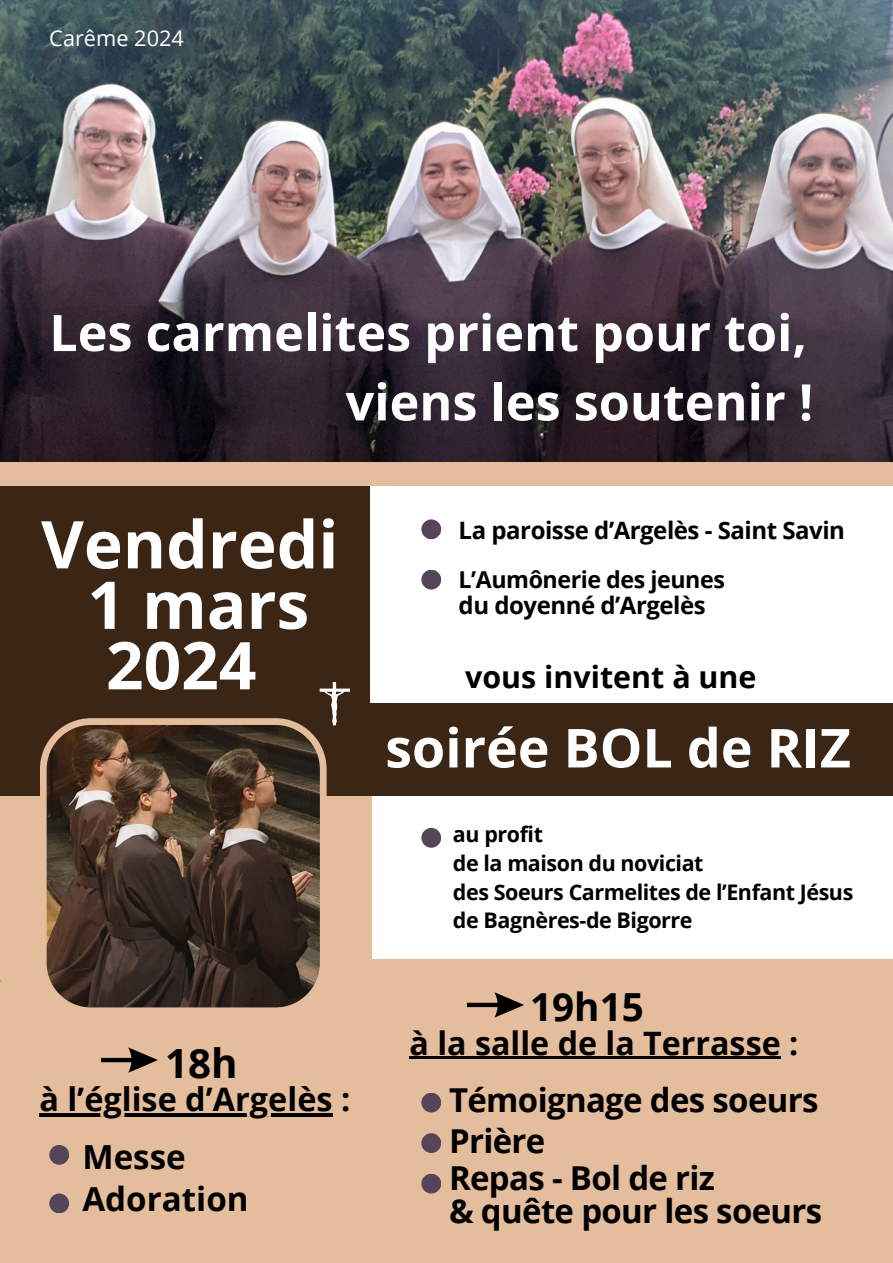
<style>
.page{position:relative;width:893px;height:1263px;background:#fff}
.page>*{position:absolute;margin:0;border:0;box-sizing:border-box;transform-origin:0 0}
.t1{font:700 65.85px/60.4px "Open Sans";color:#fff;text-align:center}
.t2{font:700 53.78px "Open Sans";color:#fff}
.t3{font:700 50.32px/69.4px "Open Sans";color:#fff;text-align:right}
.t4{font:700 40.35px "Open Sans";color:#000}
.t5{font:700 38.7px "Open Sans";color:#000}
.t6{font:700 33.15px "Open Sans";color:#000}
.t7{font:700 32.92px/41.1px "Open Sans";letter-spacing:-.02em;color:#000}
.t8{font:700 32.4px "Open Sans";color:#000}
.t9{font:700 32.25px "Open Sans";color:#000}
.t10{font:700 30.45px "Open Sans";color:#000}
.t11{font:700 24px "Open Sans";letter-spacing:-.02em;color:#000}
.t12{font:700 23.25px "Open Sans";letter-spacing:-.02em;color:#000}
.t13{font:21.75px "Open Sans";color:#fff}
.t14{font:700 21.45px "Open Sans";letter-spacing:-.02em;color:#000}
</style>
<div class="page">
<div style="left:0;top:475px;width:369px;height:271px;background:#3b2515"></div>
<div style="left:0;top:455px;width:893px;height:31px;background:#e4bd9d"></div>
<div style="left:0;top:746px;width:371px;height:246px;background:#e4bd9d"></div>
<div style="left:0;top:959px;width:893px;height:304px;background:#e4bd9d"></div>
<div style="left:421px;top:570px;width:20px;height:19px;background:#544559;border-radius:50%"></div>
<img style="left:0;top:0;width:893px;height:462px">
<div style="left:421px;top:519px;width:20px;height:20px;background:#544559;border-radius:50%"></div>
<hr style="left:39px;top:1113px;width:294px;height:3px;background:#000">
<div style="left:49px;top:1145px;width:20px;height:20px;background:#544559;border-radius:50%"></div>
<div style="left:49px;top:1193px;width:20px;height:20px;background:#544559;border-radius:50%"></div>
<svg style="left:102px;top:1047px;width:55px;height:26px"></svg>
<div style="left:0;top:703px;width:893px;height:93px;background:#3b2515"></div>
<svg style="left:40px;top:718px;width:287px;height:290px;background:#544134"></svg>
<svg style="left:468px;top:992px;width:55px;height:25px"></svg>
<hr style="left:409px;top:1056px;width:371px;height:3px;background:#000">
<div style="left:421px;top:1093px;width:20px;height:19px;background:#544559;border-radius:50%"></div>
<div style="left:421px;top:1133px;width:20px;height:20px;background:#544559;border-radius:50%"></div>
<div style="left:421px;top:1174px;width:20px;height:19px;background:#544559;border-radius:50%"></div>
<div style="left:421px;top:828px;width:20px;height:20px;background:#544559;border-radius:50%"></div>
<svg style="left:320px;top:682px;width:30px;height:43px"></svg>
<p class="t13" style="left:49px;top:23px;width:136px">Carême 2024</p>
<h3 class="t3" style="left:49px;top:297px;width:765px">Les carmelites prient pour toi, viens les soutenir !</h3>
<h3 class="t1" style="left:41px;top:513px;width:299px">Vendredi<br>1 mars<br>2024</h3>
<h5 class="t4" style="left:165px;top:1034px;width:74px">18h</h5>
<h2 class="t8" style="left:39px;top:1076px;width:312px">à l’église d’Argelès :</h2>
<h2 class="t6" style="left:82px;top:1133px;width:105px">Messe</h2>
<p class="t6" style="left:82px;top:1176px;width:168px">Adoration</p>
<p class="t11" style="left:458px;top:514px;width:388px">La paroisse d’Argelès - Saint Savin</p>
<p class="t12" style="left:458px;top:563px;width:268px">L’Aumônerie des jeunes</p>
<p class="t11" style="left:458px;top:588px;width:248px">du doyenné d’Argelès</p>
<h4 class="t10" style="left:465px;top:655px;width:293px">vous invitent à une</h4>
<h3 class="t2" style="left:385px;top:710px;width:467px">soirée BOL de RIZ</h3>
<h2 class="t14" style="left:453px;top:819px;width:92px">au profit</h2>
<p class="t14" style="left:453px;top:848px;width:252px">de la maison du noviciat</p>
<p class="t14" style="left:453px;top:876px;width:402px">des Soeurs Carmelites de l’Enfant Jésus</p>
<p class="t14" style="left:453px;top:905px;width:241px">de Bagnères-de Bigorre</p>
<h1 class="t5" style="left:530px;top:980px;width:115px">19h15</h1>
<h1 class="t9" style="left:409px;top:1020px;width:390px">à la salle de la Terrasse :</h1>
<h4 class="t7" style="left:449px;top:1078px;width:371px">Témoignage des soeurs<br>Prière</h4>
<h4 class="t7" style="left:449px;top:1161px;width:375px;line-height:33.2px">Repas - Bol de riz<br>&amp; quête pour les soeurs</h4>
</div>
